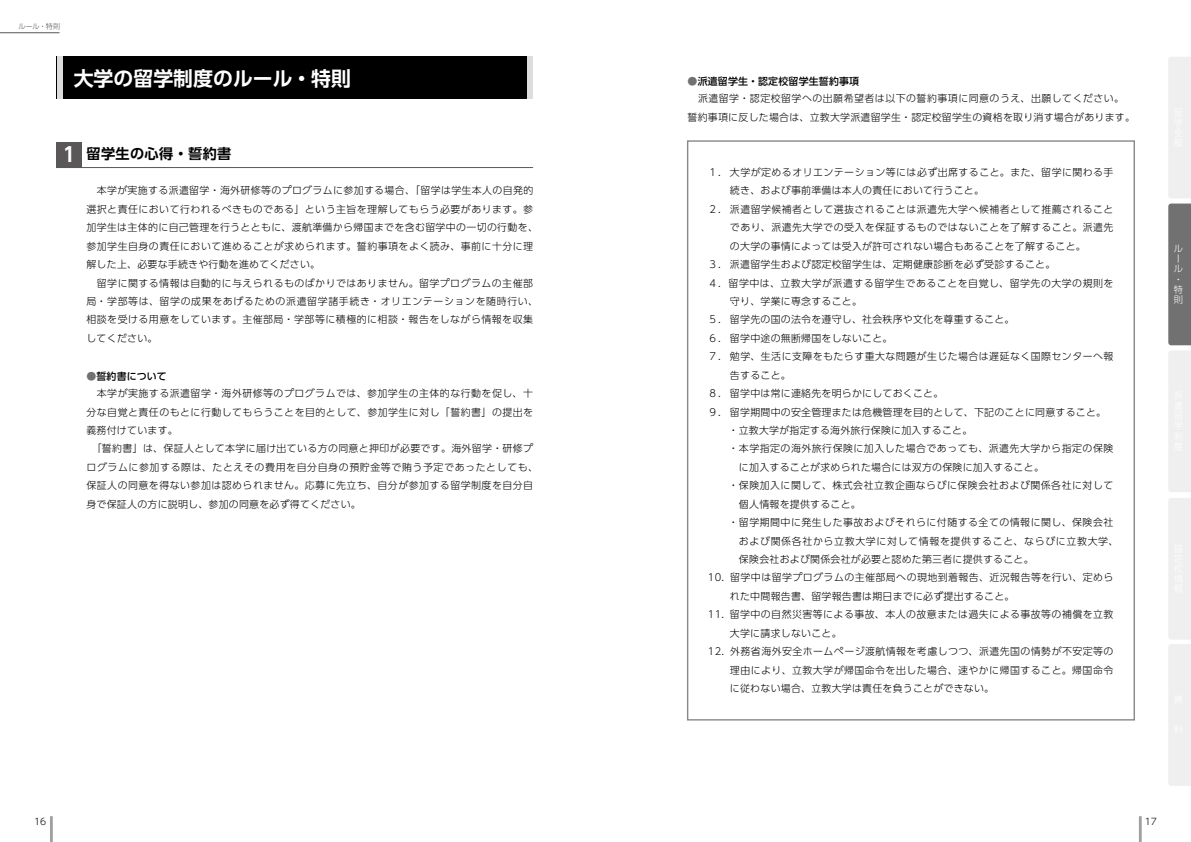
<style>
.page{position:relative;width:1191px;height:842px;background:#fff}
.page>*{position:absolute;margin:0;border:0;box-sizing:border-box;transform-origin:0 0}
.t1{font:700 19.8px "UD Shin Go Pro De";color:#fff}
.t2{font:700 14.2px "UD Shin Go Pro De";letter-spacing:.025em;color:#000}
.t3{font:300 9.9px/18.4px "UD Shin Go Pro";letter-spacing:.045em;color:#000}
.t4{font:300 9.9px "UD Shin Go Pro";letter-spacing:.025em;color:#000}
.t5{font:300 9.9px "UD Shin Go Pro";letter-spacing:.065em;color:#000}
.t6{font:300 9.2px/10.1px "UD Shin Go Pro";color:#fff}
.t7{font:300 9.2px "UD Shin Go Pro";color:#000}
.t8{font:300 7.1px "UD Shin Go Pro";color:#595757}
.s1{font-weight:500;color:#727171}
.s2{font-weight:500}
</style>
<div class="page">
<hr style="left:1138px;top:816px;width:3px;height:26px;background:#9fa0a0">
<hr style="left:50px;top:816px;width:3px;height:26px;background:#9fa0a0">
<hr style="left:0;top:33px;width:60px;height:1px;background:#595757">
<div style="left:1168px;top:57px;width:23px;height:141px;background:#efefef"></div>
<svg style="left:1168px;top:204px;width:23px;height:288px"></svg>
<div style="left:1168px;top:498px;width:23px;height:288px;background:#efefef"></div>
<div style="left:57px;top:57px;width:476px;height:42px;background:#000"></div>
<div style="left:57px;top:57px;width:5px;height:42px;background:#dcdddd"></div>
<div style="left:527px;top:57px;width:6px;height:42px;background:#dcdddd"></div>
<div style="left:57px;top:142px;width:25px;height:26px;background:#595757"></div>
<hr style="left:57px;top:167px;width:476px;height:1px;background:#595757">
<p class="t8" style="left:18px;top:20px;width:43px">ルール・特則</p>
<h1 class="t1" style="left:74px;top:62px;width:279px">大学の留学制度のルール・特則</h1>
<h1 class="t1" style="left:63px;top:139px;width:15px">1</h1>
<h2 class="t2" style="left:86px;top:142px;width:146px">留学生の心得・誓約書</h2>
<p class="t3" style="left:86px;top:181px;width:453px">　本学が実施する派遣留学・海外研修等のプログラムに参加する場合、「留学は学生本人の自発的選択と責任において行われるべきものである」という主旨を理解してもらう必要があります。参加学生は主体的に自己管理を行うとともに、渡航準備から帰国までを含む留学中の一切の行動を、参加学生自身の責任において進めることが求められます。誓約事項をよく読み、事前に十分に理解した上、必要な手続きや行動を進めてください。<br>　留学に関する情報は自動的に与えられるものばかりではありません。留学プログラムの主催部局・学部等は、留学の成果をあげるための派遣留学諸手続き・オリエンテーションを随時行い、相談を受ける用意をしています。主催部局・学部等に積極的に相談・報告をしながら情報を収集してください。</p>
<p class="t3" style="left:86px;top:367px;width:448px;line-height:17px"><span class="s1">●</span><span class="s2">誓約書について<br></span>　本学が実施する派遣留学・海外研修等のプログラムでは、参加学生の主体的な行動を促し、十</p>
<p class="t3" style="left:86px;top:402px;width:453px">分な自覚と責任のもとに行動してもらうことを目的として、参加学生に対し「誓約書」の提出を義務付けています。<br>　「誓約書」は、保証人として本学に届け出ている方の同意と押印が必要です。海外留学・研修プログラムに参加する際は、たとえその費用を自分自身の預貯金等で賄う予定であったとしても、保証人の同意を得ない参加は認められません。応募に先立ち、自分が参加する留学制度を自分自身で保証人の方に説明し、参加の同意を必ず得てください。</p>
<p class="t3" style="left:687px;top:73px;width:448px;line-height:17px"><span class="s1">●</span><span class="s2">派遣留学生・認定校留学生誓約事項<br></span>　派遣留学・認定校留学への出願希望者は以下の誓約事項に同意のうえ、出願してください。　</p>
<p class="t4" style="left:687px;top:109px;width:449px">誓約事項に反した場合は、立教大学派遣留学生・認定校留学生の資格を取り消す場合があります。</p>
<p class="t3" style="left:708px;top:163px;width:407px">１．大学が定めるオリエンテーション等には必ず出席すること。また、留学に関わる手</p>
<p class="t4" style="left:730px;top:183px;width:255px">続き、および事前準備は本人の責任において行うこと。</p>
<p class="t3" style="left:708px;top:200px;width:407px">２．派遣留学候補者として選抜されることは派遣先大学へ候補者として推薦されること</p>
<p class="t3" style="left:730px;top:218px;width:385px">であり、派遣先大学での受入を保証するものではないことを了解すること。派遣先</p>
<p class="t4" style="left:730px;top:238px;width:357px">の大学の事情によっては受入が許可されない場合もあることを了解すること。</p>
<p class="t4" style="left:708px;top:256px;width:349px">３．派遣留学生および認定校留学生は、定期健康診断を必ず受診すること。</p>
<p class="t3" style="left:708px;top:273px;width:407px">４．留学中は、立教大学が派遣する留学生であることを自覚し、留学先の大学の規則を</p>
<p class="t4" style="left:730px;top:293px;width:133px">守り、学業に専念すること。</p>
<p class="t4" style="left:708px;top:312px;width:308px">５．留学先の国の法令を遵守し、社会秩序や文化を尊重すること。</p>
<p class="t4" style="left:708px;top:330px;width:186px">６．留学中途の無断帰国をしないこと。</p>
<p class="t3" style="left:708px;top:347px;width:407px">７．勉学、生活に支障をもたらす重大な問題が生じた場合は遅延なく国際センターへ報</p>
<p class="t3" style="left:730px;top:365px;width:62px">告すること。</p>
<p class="t4" style="left:708px;top:385px;width:237px">８．留学中は常に連絡先を明らかにしておくこと。</p>
<p class="t4" style="left:708px;top:404px;width:400px">９．留学期間中の安全管理または危機管理を目的として、下記のことに同意すること。</p>
<p class="t4" style="left:728px;top:422px;width:245px">・立教大学が指定する海外旅行保険に加入すること。</p>
<p class="t3" style="left:728px;top:439px;width:386px">・本学指定の海外旅行保険に加入した場合であっても、派遣先大学から指定の保険</p>
<p class="t4" style="left:739px;top:459px;width:306px">に加入することが求められた場合には双方の保険に加入すること。</p>
<p class="t3" style="left:728px;top:476px;width:386px">・保険加入に関して、株式会社立教企画ならびに保険会社および関係各社に対して</p>
<p class="t4" style="left:739px;top:496px;width:123px">個人情報を提供すること。</p>
<p class="t3" style="left:728px;top:513px;width:386px">・留学期間中に発生した事故およびそれらに付随する全ての情報に関し、保険会社</p>
<p class="t5" style="left:739px;top:533px;width:381px">および関係各社から立教大学に対して情報を提供すること、ならびに立教大学、</p>
<p class="t4" style="left:739px;top:551px;width:296px">保険会社および関係会社が必要と認めた第三者に提供すること。</p>
<p class="t3" style="left:708px;top:568px;width:407px">10．留学中は留学プログラムの主催部局への現地到着報告、近況報告等を行い、定めら</p>
<p class="t4" style="left:730px;top:588px;width:286px">れた中間報告書、留学報告書は期日までに必ず提出すること。</p>
<p class="t3" style="left:708px;top:605px;width:407px">11．留学中の自然災害等による事故、本人の故意または過失による事故等の補償を立教</p>
<p class="t4" style="left:730px;top:625px;width:113px">大学に請求しないこと。</p>
<p class="t3" style="left:708px;top:642px;width:407px">12．外務省海外安全ホームページ渡航情報を考慮しつつ、派遣先国の情勢が不安定等の</p>
<p class="t3" style="left:730px;top:660px;width:385px">理由により、立教大学が帰国命令を出した場合、速やかに帰国すること。帰国命令</p>
<p class="t4" style="left:730px;top:680px;width:266px">に従わない場合、立教大学は責任を負うことができない。</p>
<p class="t6" style="left:1174px;top:243px;width:10px">ルール・特則</p>
<p class="t7" style="left:34px;top:814px;width:14px">16</p>
<p class="t7" style="left:1144px;top:814px;width:14px">17</p>
</div>
